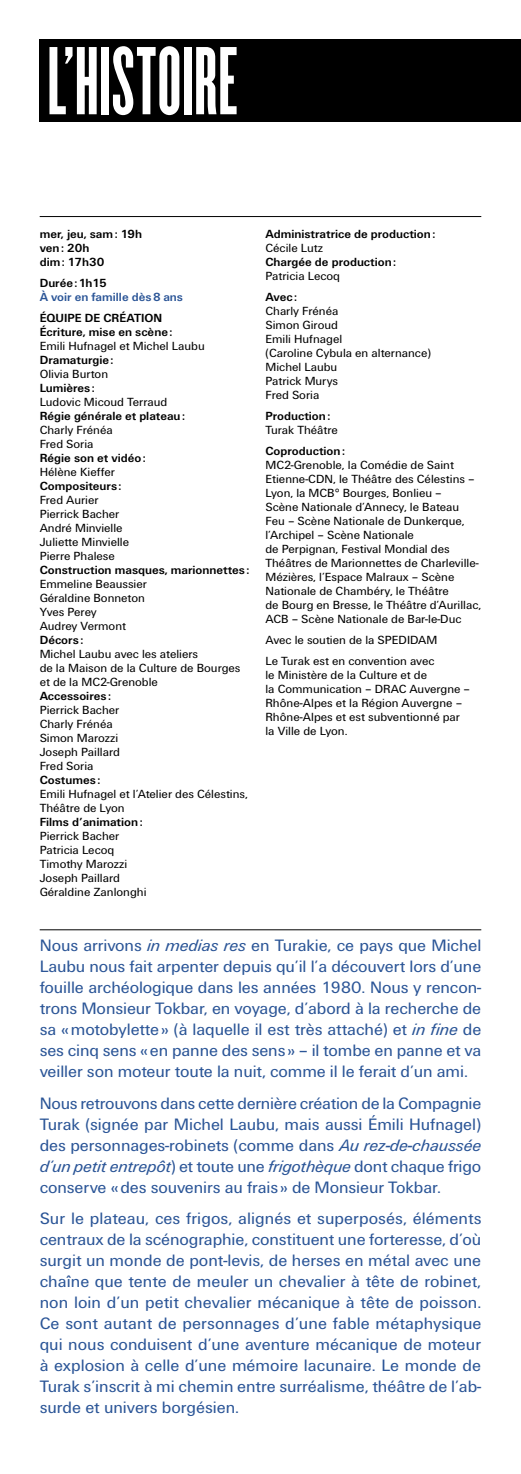
<style>
.page{position:relative;width:521px;height:1474px;background:#fff}
.page>*{position:absolute;margin:0;border:0;box-sizing:border-box;transform-origin:0 0}
.t1{font:84px "Champion HTF Bantamweight";letter-spacing:.015em;color:#fff}
.t2{font:17.15px/21px "Unitus T";letter-spacing:-.005em;color:#2b5597;text-align:justify}
.t3{font:12.25px/14px "Unitus T";color:#000}
.t4{font:700 12.25px/14px "Unitus T";color:#000}
.t5{font:700 12.25px "Unitus T";color:#2b5597}
.s1{font-style:italic}
</style>
<div class="page">
<hr style="left:40px;top:216px;width:441px;height:1px;background:#000">
<div style="left:40px;top:40px;width:481px;height:82px;background:#000"></div>
<hr style="left:40px;top:929px;width:441px;height:1px;background:#000">
<h1 class="t1" style="left:48px;top:29px;width:191px">L’HISTOIRE</h1>
<p class="t4" style="left:40px;top:226px;width:104px">mer, jeu, sam: 19h ven: 20h<br>dim: 17h30</p>
<p class="t4" style="left:40px;top:275px;width:69px">Durée:1h15</p>
<p class="t5" style="left:40px;top:289px;width:145px">À voir en famille dès8 ans</p>
<p class="t4" style="left:40px;top:310px;width:134px">ÉQUIPE DE CRÉATION<br>Écriture, mise en scène:</p>
<p class="t3" style="left:40px;top:338px;width:166px">Emili Hufnagel et Michel Laubu</p>
<p class="t4" style="left:40px;top:352px;width:75px">Dramaturgie:</p>
<p class="t3" style="left:40px;top:366px;width:70px">Olivia Burton</p>
<p class="t4" style="left:40px;top:380px;width:57px">Lumières :</p>
<p class="t3" style="left:40px;top:394px;width:129px">Ludovic Micoud Terraud</p>
<p class="t4" style="left:40px;top:408px;width:147px">Régie générale et plateau:</p>
<p class="t3" style="left:40px;top:422px;width:75px">Charly Frénéa<br>Fred Soria</p>
<p class="t4" style="left:40px;top:450px;width:108px">Régie son et vidéo:</p>
<p class="t3" style="left:40px;top:464px;width:77px">Hélène Kieffer</p>
<p class="t4" style="left:40px;top:478px;width:83px">Compositeurs :</p>
<p class="t3" style="left:40px;top:492px;width:91px">Fred Aurier<br>Pierrick Bacher<br>André Minvielle<br>Juliette Minvielle<br>Pierre Phalese</p>
<p class="t4" style="left:40px;top:562px;width:211px">Construction masques, marionnettes :</p>
<p class="t3" style="left:40px;top:576px;width:109px">Emmeline Beaussier<br>Géraldine Bonneton<br>Yves Perey<br>Audrey Vermont</p>
<p class="t4" style="left:40px;top:632px;width:45px">Décors :</p>
<p class="t3" style="left:40px;top:646px;width:202px">Michel Laubu avec les ateliers<br>de la Maison de la Culture de Bourges et de la MC2-Grenoble</p>
<p class="t4" style="left:40px;top:688px;width:73px">Accessoires :</p>
<p class="t3" style="left:40px;top:702px;width:82px">Pierrick Bacher<br>Charly Frénéa<br>Simon Marozzi<br>Joseph Paillard<br>Fred Soria</p>
<p class="t4" style="left:40px;top:772px;width:62px">Costumes :</p>
<p class="t3" style="left:40px;top:786px;width:210px">Emili Hufnagel et l’Atelier des Célestins,<br>Théâtre de Lyon</p>
<p class="t4" style="left:40px;top:814px;width:104px">Films d’animation:</p>
<p class="t3" style="left:40px;top:828px;width:108px">Pierrick Bacher<br>Patricia Lecoq<br>Timothy Marozzi<br>Joseph Paillard<br>Géraldine Zanlonghi</p>
<p class="t4" style="left:265px;top:226px;width:171px">Administratrice de production:</p>
<p class="t3" style="left:265px;top:240px;width:59px">Cécile Lutz</p>
<p class="t4" style="left:265px;top:254px;width:132px">Chargée de production:</p>
<p class="t3" style="left:265px;top:268px;width:76px">Patricia Lecoq</p>
<p class="t4" style="left:265px;top:289px;width:33px">Avec:</p>
<p class="t3" style="left:265px;top:303px;width:167px">Charly Frénéa<br>Simon Giroud<br>Emili Hufnagel<br>(Caroline Cybula en alternance)<br>Michel Laubu<br>Patrick Murys<br>Fred Soria</p>
<p class="t4" style="left:265px;top:408px;width:66px">Production:</p>
<p class="t3" style="left:265px;top:422px;width:74px">Turak Théâtre</p>
<p class="t4" style="left:265px;top:443px;width:81px">Coproduction:</p>
<p class="t3" style="left:265px;top:457px;width:217px">MC2-Grenoble, la Comédie de Saint Etienne-CDN, le Théâtre des Célestins – Lyon, la MCB° Bourges, Bonlieu –<br>Scène Nationale d’Annecy, le Bateau Feu – Scène Nationale de Dunkerque, l’Archipel – Scène Nationale<br>de Perpignan, Festival Mondial des Théâtres de Marionnettes de Charleville-Mézières, l’Espace Malraux – Scène Nationale de Chambéry, le Théâtre<br>de Bourg en Bresse, le Théâtre d’Aurillac, ACB – Scène Nationale de Bar-le-Duc</p>
<p class="t3" style="left:265px;top:629px;width:173px;line-height:21px">Avec le soutien de la SPEDIDAM<br>Le Turak est en convention avec</p>
<p class="t3" style="left:265px;top:667px;width:206px">le Ministère de la Culture et de<br>la Communication – DRAC Auvergne –<br>Rhône-Alpes et la Région Auvergne –<br>Rhône-Alpes et est subventionné par la Ville de Lyon.</p>
<p class="t2" style="left:40px;top:934px;width:443px">Nous arrivons <span class="s1">in medias res</span> en Turakie, ce pays que Michel Laubu nous fait arpenter depuis qu’il l’a découvert lors d’une fouille archéologique dans les années 1980. Nous y rencon&shy;trons Monsieur Tokbar, en voyage, d’abord à la recherche de sa «motobylette» (à laquelle il est très attaché) et <span class="s1">in fine</span> de ses cinq sens «en panne des sens » – il tombe en panne et va veiller son moteur toute la nuit, comme il le ferait d’un ami.</p>
<p class="t2" style="left:40px;top:1092px;width:443px">Nous retrouvons dans cette dernière création de la Compagnie Turak (signée par Michel Laubu, mais aussi Émili Hufnagel) des personnages-robinets (comme dans <span class="s1">Au rez-de-chaussée d’un petit entrepôt</span>) et toute une <span class="s1">frigothèque</span> dont chaque frigo conserve «des souvenirs au frais » de Monsieur Tokbar.</p>
<p class="t2" style="left:40px;top:1207px;width:443px">Sur le plateau, ces frigos, alignés et superposés, éléments centraux de la scénographie, constituent une forteresse, d’où surgit un monde de pont-levis, de herses en métal avec une chaîne que tente de meuler un chevalier à tête de robinet, non loin d’un petit chevalier mécanique à tête de poisson.<br>Ce sont autant de personnages d’une fable métaphysique qui nous conduisent d’une aventure mécanique de moteur à explosion à celle d’une mémoire lacunaire. Le monde de Turak s’inscrit à mi chemin entre surréalisme, théâtre de l’ab&shy;surde et univers borgésien.</p>
</div>
